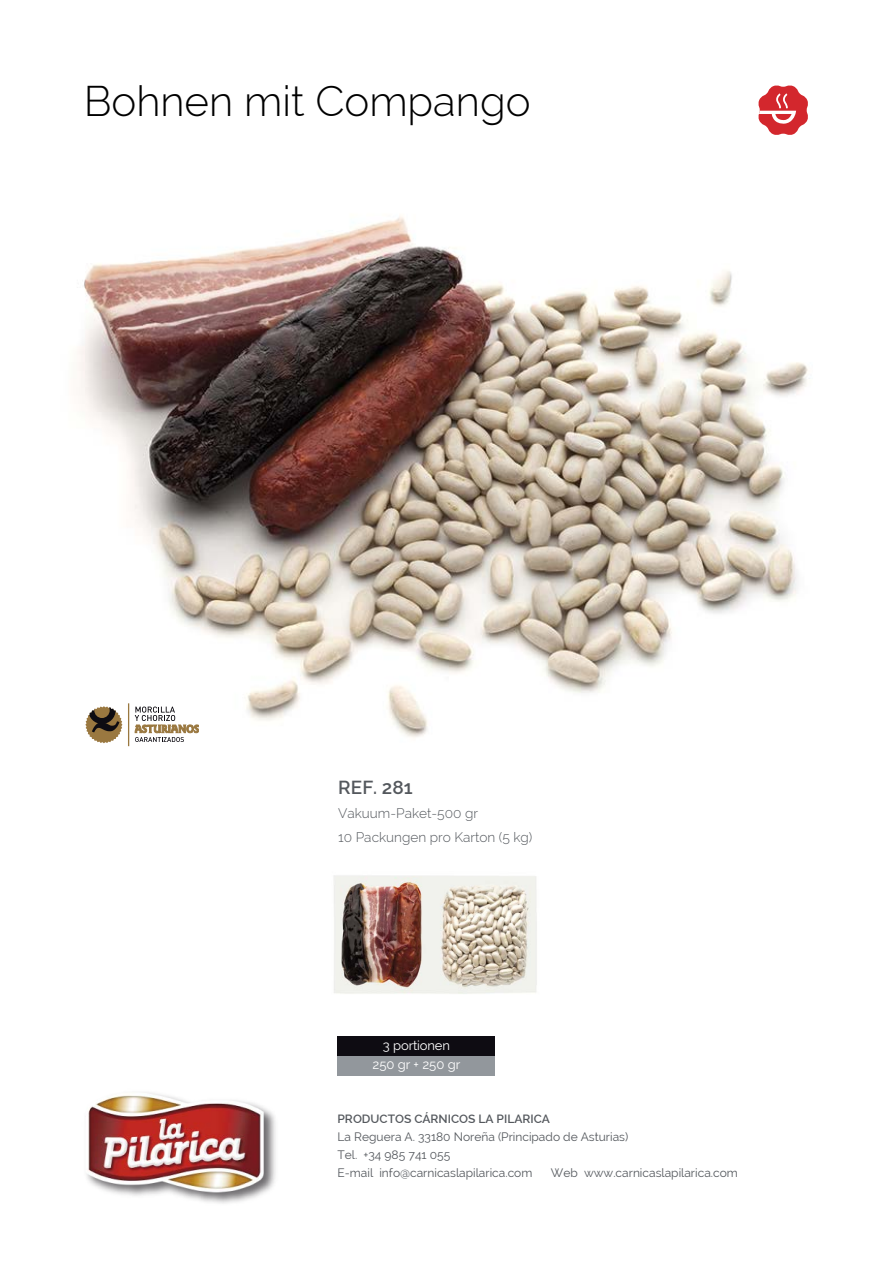
<style>
.page{position:relative;width:893px;height:1263px;background:#fff}
.page>*{position:absolute;margin:0;border:0;box-sizing:border-box;transform-origin:0 0}
.t1{font:300 42px "Raleway";color:#000}
.t2{font:600 18.9px "Raleway";color:#54585d}
.t3{font:300 13.65px/23.5px "Raleway";color:#54585d}
.t4{font:13.05px/19.4px "Raleway";letter-spacing:-.015em;color:#fff;text-align:center}
.t5{font:12px/18px "Raleway";color:#54585d}
.t6{font:600 12px "Raleway";color:#54585d}
</style>
<div class="page">
<img style="left:78px;top:216px;width:732px;height:531px">
<svg style="left:85px;top:706px;width:37px;height:37px"></svg>
<hr style="left:128px;top:703px;width:1px;height:43px;background:#9a7840">
<svg style="left:135px;top:706px;width:64px;height:36px"></svg>
<img style="left:334px;top:875px;width:203px;height:119px">
<img style="left:84px;top:1091px;width:192px;height:105px">
<svg style="left:758px;top:85px;width:50px;height:50px"></svg>
<div style="left:338px;top:1036px;width:157px;height:20px;background:#0e0c12"></div>
<div style="left:338px;top:1056px;width:157px;height:20px;background:#92979c"></div>
<h1 class="t1" style="left:84px;top:76px;width:448px">Bohnen mit Compango</h1>
<h2 class="t2" style="left:338px;top:777px;width:76px">REF. 281</h2>
<p class="t3" style="left:338px;top:801px;width:196px">Vakuum-Paket-500 gr<br>10 Packungen pro Karton (5 kg)</p>
<p class="t4" style="left:372px;top:1035px;width:90px">3 portionen<br>250 gr + 250 gr</p>
<p class="t6" style="left:338px;top:1112px;width:214px">PRODUCTOS CÁRNICOS LA PILARICA</p>
<p class="t5" style="left:338px;top:1128px;width:292px">La Reguera A. 33180 Noreña (Principado de Asturias)<br>Tel. +34 985 741 055<br>E-mail info@carnicaslapilarica.com</p>
<p class="t5" style="left:551px;top:1164px;width:189px">Web www.carnicaslapilarica.com</p>
</div>
